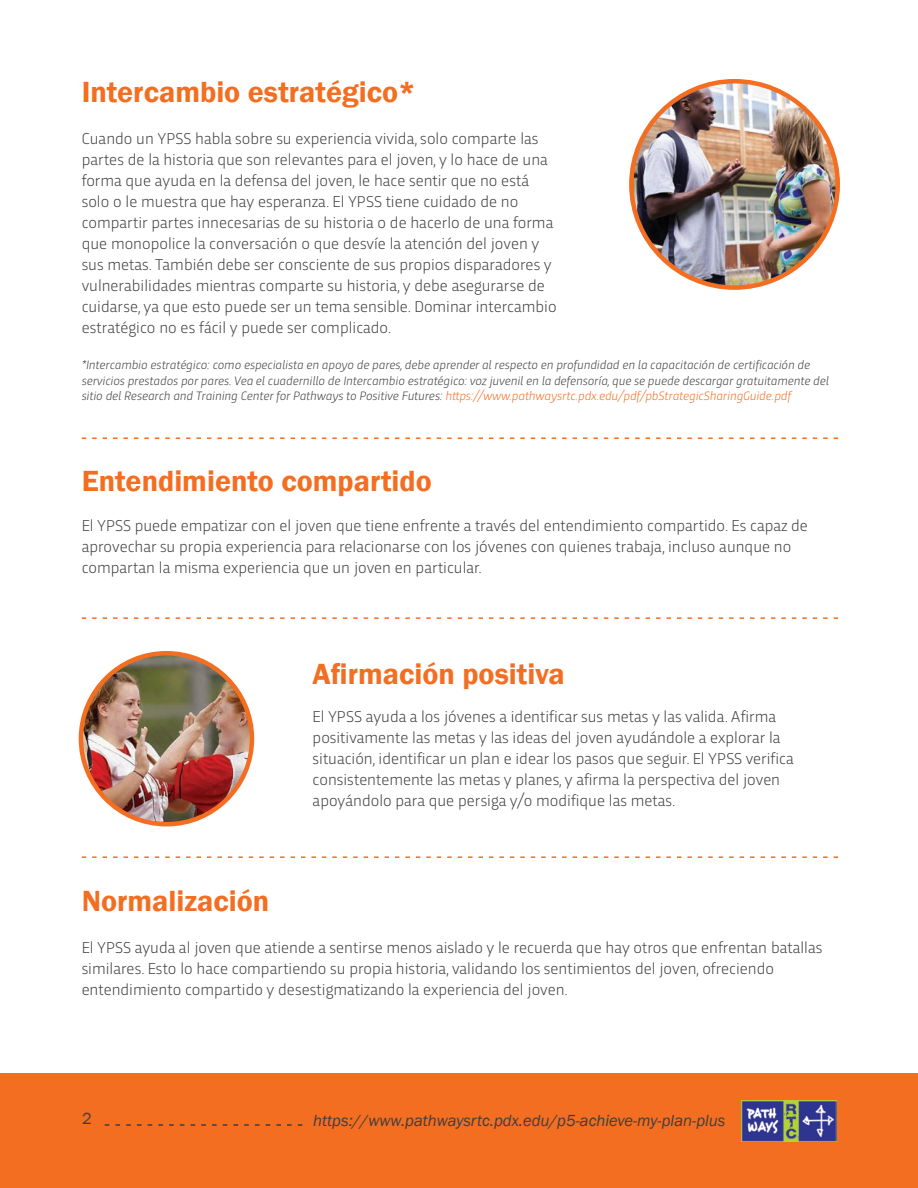
<style>
.page{position:relative;width:918px;height:1188px;background:#fff}
.page>*{position:absolute;margin:0;border:0;box-sizing:border-box;transform-origin:0 0}
.t1{font:600 30px "Franklin Gothic";color:#f36e21}
.t2{font:300 16.5px/21px "Trasandina";color:#3e3e3f}
.t3{font:italic 16.5px "Franklin Gothic";color:#3e3e3f}
.t4{font:16.5px "Franklin Gothic";color:#3e3e3f}
.t5{font:italic 300 12.75px/15.3px "Trasandina";color:#3e3e3f}
.s1{color:#f36e21}
</style>
<div class="page">
<div style="left:0;top:1073px;width:918px;height:115px;background:#f36e21"></div>
<svg style="left:105px;top:1124px;width:197px;height:2px"></svg>
<img style="left:742px;top:1100px;width:95px;height:41px">
<img style="left:81px;top:653px;width:171px;height:171px;border-radius:86px">
<div style="left:79px;top:651px;width:175px;height:175px;border:4px solid #f36e21;border-radius:50%"></div>
<img style="left:631px;top:81px;width:207px;height:207px;border-radius:103px">
<svg style="left:82px;top:617px;width:756px;height:2px"></svg>
<svg style="left:82px;top:437px;width:756px;height:2px"></svg>
<svg style="left:82px;top:856px;width:756px;height:2px"></svg>
<p class="t1" style="left:82px;top:74px;width:336px">Intercambio estratégico*</p>
<p class="t2" style="left:82px;top:127px;width:476px">Cuando un YPSS habla sobre su experiencia vivida, solo comparte las partes de la historia que son relevantes para el joven, y lo hace de una forma que ayuda en la defensa del joven, le hace sentir que no está solo o le muestra que hay esperanza. El YPSS tiene cuidado de no compartir partes innecesarias de su historia o de hacerlo de una forma que monopolice la conversación o que desvíe la atención del joven y sus metas. También debe ser consciente de sus propios disparadores y vulnerabilidades mientras comparte su historia, y debe asegurarse de cuidarse, ya que esto puede ser un tema sensible. Dominar intercambio estratégico no es fácil y puede ser complicado.</p>
<p class="t5" style="left:82px;top:357px;width:749px">*Intercambio estratégico: como especialista en apoyo de pares, debe aprender al respecto en profundidad en la capacitación de certificación de servicios prestados por pares. Vea el cuadernillo de Intercambio estratégico: voz juvenil en la defensoría, que se puede descargar gratuitamente del sitio del Research and Training Center for Pathways to Positive Futures: <span class="s1">https://www.pathwaysrtc.pdx.edu/pdf/pbStrategicSharingGuide.pdf</span></p>
<p class="t1" style="left:82px;top:463px;width:352px">Entendimiento compartido</p>
<p class="t2" style="left:82px;top:514px;width:728px">El YPSS puede empatizar con el joven que tiene enfrente a través del entendimiento compartido. Es capaz de aprovechar su propia experiencia para relacionarse con los jóvenes con quienes trabaja, incluso aunque no compartan la misma experiencia que un joven en particular.</p>
<p class="t1" style="left:313px;top:656px;width:254px">Afirmación positiva</p>
<p class="t1" style="left:82px;top:882px;width:189px">Normalización</p>
<p class="t2" style="left:313px;top:705px;width:483px">El YPSS ayuda a los jóvenes a identificar sus metas y las valida. Afirma positivamente las metas y las ideas del joven ayudándole a explorar la situación, identificar un plan e idear los pasos que seguir. El YPSS verifica consistentemente las metas y planes, y afirma la perspectiva del joven apoyándolo para que persiga y/o modifique las metas.</p>
<p class="t2" style="left:82px;top:936px;width:742px">El YPSS ayuda al joven que atiende a sentirse menos aislado y le recuerda que hay otros que enfrentan batallas similares. Esto lo hace compartiendo su propia historia, validando los sentimientos del joven, ofreciendo entendimiento compartido y desestigmatizando la experiencia del joven.</p>
<p class="t4" style="left:82px;top:1109px;width:11px">2</p>
<p class="t3" style="left:313px;top:1110px;width:414px">https://www.pathwaysrtc.pdx.edu/p5-achieve-my-plan-plus</p>
</div>
